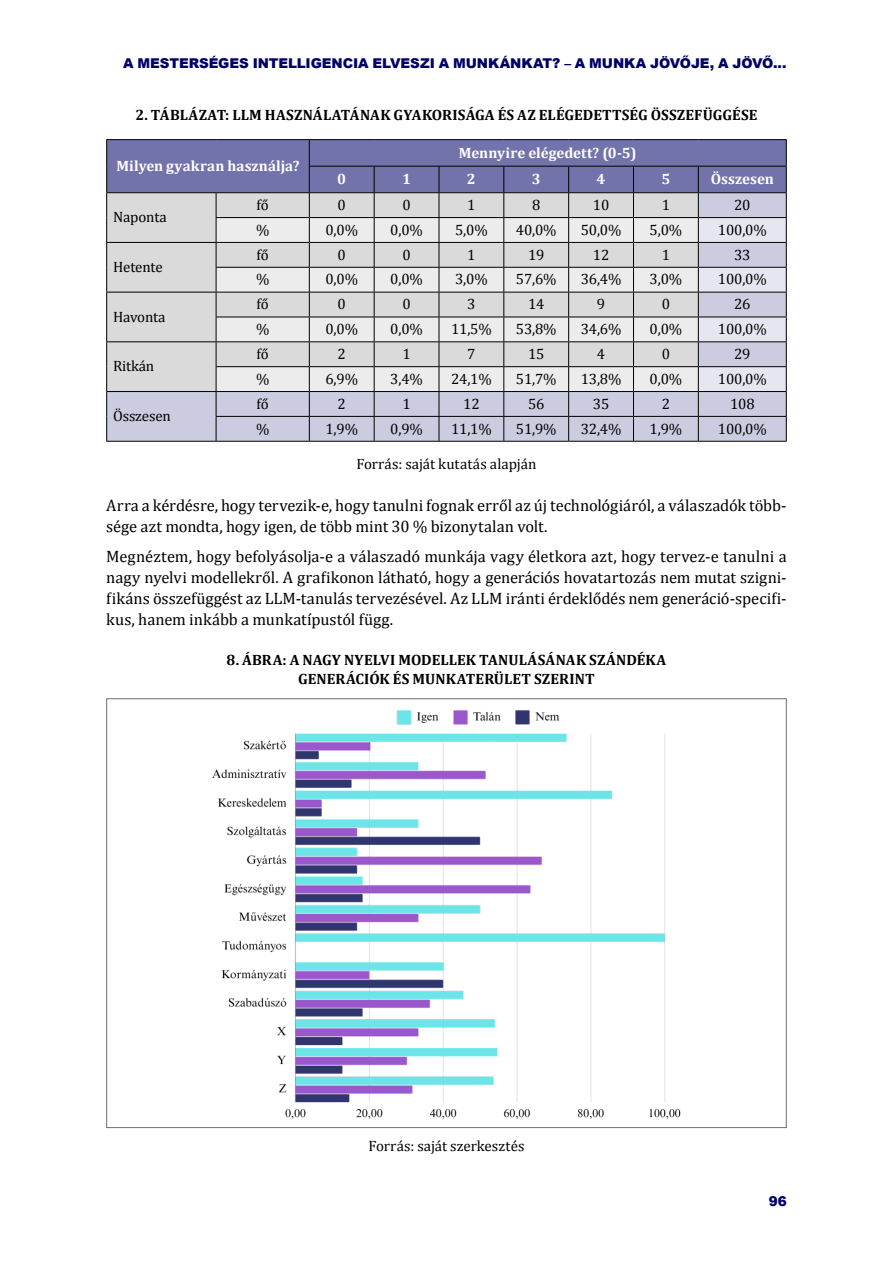
<style>
.page{position:relative;width:893px;height:1263px;background:#fff}
.page>*{position:absolute;margin:0;border:0;box-sizing:border-box;transform-origin:0 0}
.Főszöveg{font:16.5px/21px "Cambria";letter-spacing:-.005em;color:#000}
.Táblázat_SZÖVEG{font:15px "Cambria";letter-spacing:-.01em;color:#000}
.t1{font:700 15px/19px "Cambria";letter-spacing:.005em;color:#000;text-align:center}
.Táblázat_FEJ{font:700 15px "Cambria";color:#fff}
.FORRÁS{font:15px "Cambria";color:#000}
.t2{font:900 13.5px "Arial";letter-spacing:-.01em;color:#006}
</style>
<div class="page">
<hr style="left:309px;top:139px;width:65px;height:1px;background:#000">
<hr style="left:374px;top:139px;width:65px;height:1px;background:#000">
<hr style="left:439px;top:139px;width:65px;height:1px;background:#000">
<hr style="left:504px;top:139px;width:65px;height:1px;background:#000">
<hr style="left:569px;top:139px;width:64px;height:1px;background:#000">
<hr style="left:633px;top:139px;width:65px;height:1px;background:#000">
<hr style="left:698px;top:139px;width:89px;height:1px;background:#000">
<hr style="left:106px;top:441px;width:110px;height:1px;background:#000">
<hr style="left:216px;top:441px;width:93px;height:1px;background:#000">
<hr style="left:309px;top:441px;width:65px;height:1px;background:#000">
<hr style="left:374px;top:441px;width:65px;height:1px;background:#000">
<hr style="left:439px;top:441px;width:65px;height:1px;background:#000">
<hr style="left:504px;top:441px;width:65px;height:1px;background:#000">
<hr style="left:569px;top:441px;width:64px;height:1px;background:#000">
<hr style="left:633px;top:441px;width:65px;height:1px;background:#000">
<hr style="left:698px;top:441px;width:89px;height:1px;background:#000">
<hr style="left:106px;top:139px;width:110px;height:1px;background:#000">
<hr style="left:216px;top:139px;width:93px;height:1px;background:#000">
<svg style="left:106px;top:140px;width:681px;height:301px;background:#bfbfcd"></svg>
<hr style="left:106px;top:192px;width:110px;height:1px;background:#000">
<hr style="left:216px;top:192px;width:93px;height:1px;background:#000">
<img style="left:212px;top:710px;width:469px;height:410px">
<p class="t2" style="left:123px;top:53px;width:665px">A MESTERSÉGES INTELLIGENCIA ELVESZI A MUNKÁNKAT? – A MUNKA JÖVŐJE, A JÖVŐ...</p>
<p class="t1" style="left:135px;top:105px;width:623px">2. TÁBLÁZAT: LLM HASZNÁLATÁNAK GYAKORISÁGA ÉS AZ ELÉGEDETTSÉG ÖSSZEFÜGGÉSE</p>
<p class="Táblázat_FEJ" style="left:117px;top:157px;width:184px">Milyen gyakran használja?</p>
<p class="Táblázat_FEJ" style="left:459px;top:143px;width:179px">Mennyire elégedett? (0-5)</p>
<p class="Táblázat_FEJ" style="left:337px;top:170px;width:10px">0</p>
<p class="Táblázat_FEJ" style="left:402px;top:170px;width:10px">1</p>
<p class="Táblázat_FEJ" style="left:467px;top:170px;width:10px">2</p>
<p class="Táblázat_FEJ" style="left:532px;top:170px;width:10px">3</p>
<p class="Táblázat_FEJ" style="left:597px;top:170px;width:10px">4</p>
<p class="Táblázat_FEJ" style="left:661px;top:170px;width:10px">5</p>
<p class="Táblázat_FEJ" style="left:711px;top:170px;width:65px">Összesen</p>
<p class="Táblázat_SZÖVEG" style="left:113px;top:208px;width:55px">Naponta</p>
<p class="Táblázat_SZÖVEG" style="left:113px;top:258px;width:51px">Hetente</p>
<p class="Táblázat_SZÖVEG" style="left:113px;top:308px;width:54px">Havonta</p>
<p class="Táblázat_SZÖVEG" style="left:113px;top:357px;width:43px">Ritkán</p>
<p class="Táblázat_SZÖVEG" style="left:257px;top:196px;width:14px">fő</p>
<p class="Táblázat_SZÖVEG" style="left:338px;top:196px;width:10px">0</p>
<p class="Táblázat_SZÖVEG" style="left:402px;top:196px;width:10px">0</p>
<p class="Táblázat_SZÖVEG" style="left:467px;top:196px;width:10px">1</p>
<p class="Táblázat_SZÖVEG" style="left:532px;top:196px;width:10px">8</p>
<p class="Táblázat_SZÖVEG" style="left:593px;top:196px;width:18px">10</p>
<p class="Táblázat_SZÖVEG" style="left:662px;top:196px;width:10px">1</p>
<p class="Táblázat_SZÖVEG" style="left:734px;top:196px;width:18px">20</p>
<p class="Táblázat_SZÖVEG" style="left:256px;top:221px;width:15px">%</p>
<p class="Táblázat_SZÖVEG" style="left:325px;top:221px;width:34px">0,0%</p>
<p class="Táblázat_SZÖVEG" style="left:390px;top:221px;width:34px">0,0%</p>
<p class="Táblázat_SZÖVEG" style="left:455px;top:221px;width:34px">5,0%</p>
<p class="Táblázat_SZÖVEG" style="left:516px;top:221px;width:42px">40,0%</p>
<p class="Táblázat_SZÖVEG" style="left:581px;top:221px;width:42px">50,0%</p>
<p class="Táblázat_SZÖVEG" style="left:650px;top:221px;width:34px">5,0%</p>
<p class="Táblázat_SZÖVEG" style="left:718px;top:221px;width:50px">100,0%</p>
<p class="Táblázat_SZÖVEG" style="left:257px;top:246px;width:14px">fő</p>
<p class="Táblázat_SZÖVEG" style="left:338px;top:246px;width:10px">0</p>
<p class="Táblázat_SZÖVEG" style="left:402px;top:246px;width:10px">0</p>
<p class="Táblázat_SZÖVEG" style="left:467px;top:246px;width:10px">1</p>
<p class="Táblázat_SZÖVEG" style="left:528px;top:246px;width:18px">19</p>
<p class="Táblázat_SZÖVEG" style="left:593px;top:246px;width:18px">12</p>
<p class="Táblázat_SZÖVEG" style="left:662px;top:246px;width:10px">1</p>
<p class="Táblázat_SZÖVEG" style="left:734px;top:246px;width:18px">33</p>
<p class="Táblázat_SZÖVEG" style="left:256px;top:270px;width:15px">%</p>
<p class="Táblázat_SZÖVEG" style="left:325px;top:270px;width:34px">0,0%</p>
<p class="Táblázat_SZÖVEG" style="left:390px;top:270px;width:34px">0,0%</p>
<p class="Táblázat_SZÖVEG" style="left:455px;top:270px;width:34px">3,0%</p>
<p class="Táblázat_SZÖVEG" style="left:516px;top:270px;width:42px">57,6%</p>
<p class="Táblázat_SZÖVEG" style="left:581px;top:270px;width:42px">36,4%</p>
<p class="Táblázat_SZÖVEG" style="left:650px;top:270px;width:34px">3,0%</p>
<p class="Táblázat_SZÖVEG" style="left:718px;top:270px;width:50px">100,0%</p>
<p class="Táblázat_SZÖVEG" style="left:257px;top:295px;width:14px">fő</p>
<p class="Táblázat_SZÖVEG" style="left:338px;top:295px;width:10px">0</p>
<p class="Táblázat_SZÖVEG" style="left:402px;top:295px;width:10px">0</p>
<p class="Táblázat_SZÖVEG" style="left:467px;top:295px;width:10px">3</p>
<p class="Táblázat_SZÖVEG" style="left:528px;top:295px;width:18px">14</p>
<p class="Táblázat_SZÖVEG" style="left:597px;top:295px;width:10px">9</p>
<p class="Táblázat_SZÖVEG" style="left:662px;top:295px;width:10px">0</p>
<p class="Táblázat_SZÖVEG" style="left:734px;top:295px;width:18px">26</p>
<p class="Táblázat_SZÖVEG" style="left:256px;top:320px;width:15px">%</p>
<p class="Táblázat_SZÖVEG" style="left:325px;top:320px;width:34px">0,0%</p>
<p class="Táblázat_SZÖVEG" style="left:390px;top:320px;width:34px">0,0%</p>
<p class="Táblázat_SZÖVEG" style="left:451px;top:320px;width:42px">11,5%</p>
<p class="Táblázat_SZÖVEG" style="left:516px;top:320px;width:42px">53,8%</p>
<p class="Táblázat_SZÖVEG" style="left:581px;top:320px;width:42px">34,6%</p>
<p class="Táblázat_SZÖVEG" style="left:650px;top:320px;width:34px">0,0%</p>
<p class="Táblázat_SZÖVEG" style="left:718px;top:320px;width:50px">100,0%</p>
<p class="Táblázat_SZÖVEG" style="left:257px;top:345px;width:14px">fő</p>
<p class="Táblázat_SZÖVEG" style="left:338px;top:345px;width:10px">2</p>
<p class="Táblázat_SZÖVEG" style="left:402px;top:345px;width:10px">1</p>
<p class="Táblázat_SZÖVEG" style="left:467px;top:345px;width:10px">7</p>
<p class="Táblázat_SZÖVEG" style="left:528px;top:345px;width:18px">15</p>
<p class="Táblázat_SZÖVEG" style="left:597px;top:345px;width:10px">4</p>
<p class="Táblázat_SZÖVEG" style="left:662px;top:345px;width:10px">0</p>
<p class="Táblázat_SZÖVEG" style="left:734px;top:345px;width:18px">29</p>
<p class="Táblázat_SZÖVEG" style="left:256px;top:370px;width:15px">%</p>
<p class="Táblázat_SZÖVEG" style="left:325px;top:370px;width:34px">6,9%</p>
<p class="Táblázat_SZÖVEG" style="left:390px;top:370px;width:34px">3,4%</p>
<p class="Táblázat_SZÖVEG" style="left:451px;top:370px;width:42px">24,1%</p>
<p class="Táblázat_SZÖVEG" style="left:516px;top:370px;width:42px">51,7%</p>
<p class="Táblázat_SZÖVEG" style="left:581px;top:370px;width:42px">13,8%</p>
<p class="Táblázat_SZÖVEG" style="left:650px;top:370px;width:34px">0,0%</p>
<p class="Táblázat_SZÖVEG" style="left:718px;top:370px;width:50px">100,0%</p>
<p class="Táblázat_SZÖVEG" style="left:257px;top:395px;width:14px">fő</p>
<p class="Táblázat_SZÖVEG" style="left:338px;top:395px;width:10px">2</p>
<p class="Táblázat_SZÖVEG" style="left:402px;top:395px;width:10px">1</p>
<p class="Táblázat_SZÖVEG" style="left:463px;top:395px;width:18px">12</p>
<p class="Táblázat_SZÖVEG" style="left:528px;top:395px;width:18px">56</p>
<p class="Táblázat_SZÖVEG" style="left:593px;top:395px;width:18px">35</p>
<p class="Táblázat_SZÖVEG" style="left:662px;top:395px;width:10px">2</p>
<p class="Táblázat_SZÖVEG" style="left:730px;top:395px;width:26px">108</p>
<p class="Táblázat_SZÖVEG" style="left:256px;top:420px;width:15px">%</p>
<p class="Táblázat_SZÖVEG" style="left:325px;top:420px;width:34px">1,9%</p>
<p class="Táblázat_SZÖVEG" style="left:390px;top:420px;width:34px">0,9%</p>
<p class="Táblázat_SZÖVEG" style="left:451px;top:420px;width:42px">11,1%</p>
<p class="Táblázat_SZÖVEG" style="left:516px;top:420px;width:42px">51,9%</p>
<p class="Táblázat_SZÖVEG" style="left:581px;top:420px;width:42px">32,4%</p>
<p class="Táblázat_SZÖVEG" style="left:650px;top:420px;width:34px">1,9%</p>
<p class="Táblázat_SZÖVEG" style="left:718px;top:420px;width:50px">100,0%</p>
<p class="FORRÁS" style="left:356px;top:455px;width:182px">Forrás: saját kutatás alapján</p>
<p class="Főszöveg" style="left:106px;top:495px;width:682px">Arra a kérdésre, hogy tervezik-e, hogy tanulni fognak erről az új technológiáról, a válaszadók több&shy;sége azt mondta, hogy igen, de több mint 30 % bizonytalan volt.</p>
<p class="Főszöveg" style="left:106px;top:546px;width:682px;text-align:justify">Megnéztem, hogy befolyásolja-e a válaszadó munkája vagy életkora azt, hogy tervez-e tanulni a nagy nyelvi modellekről. A grafikonon látható, hogy a generációs hovatartozás nem mutat szigni&shy;fikáns összefüggést az LLM-tanulás tervezésével. Az LLM iránti érdeklődés nem generáció-specifi&shy;kus, hanem inkább a munkatípustól függ.</p>
<p class="t1" style="left:227px;top:650px;width:441px">8. ÁBRA: A NAGY NYELVI MODELLEK TANULÁSÁNAK SZÁNDÉKA<br>GENERÁCIÓK ÉS MUNKATERÜLET SZERINT</p>
<p class="Táblázat_SZÖVEG" style="left:113px;top:407px;width:59px">Összesen</p>
<p class="FORRÁS" style="left:368px;top:1137px;width:158px">Forrás: saját szerkesztés</p>
<p class="t2" style="left:769px;top:1191px;width:20px">96</p>
</div>
